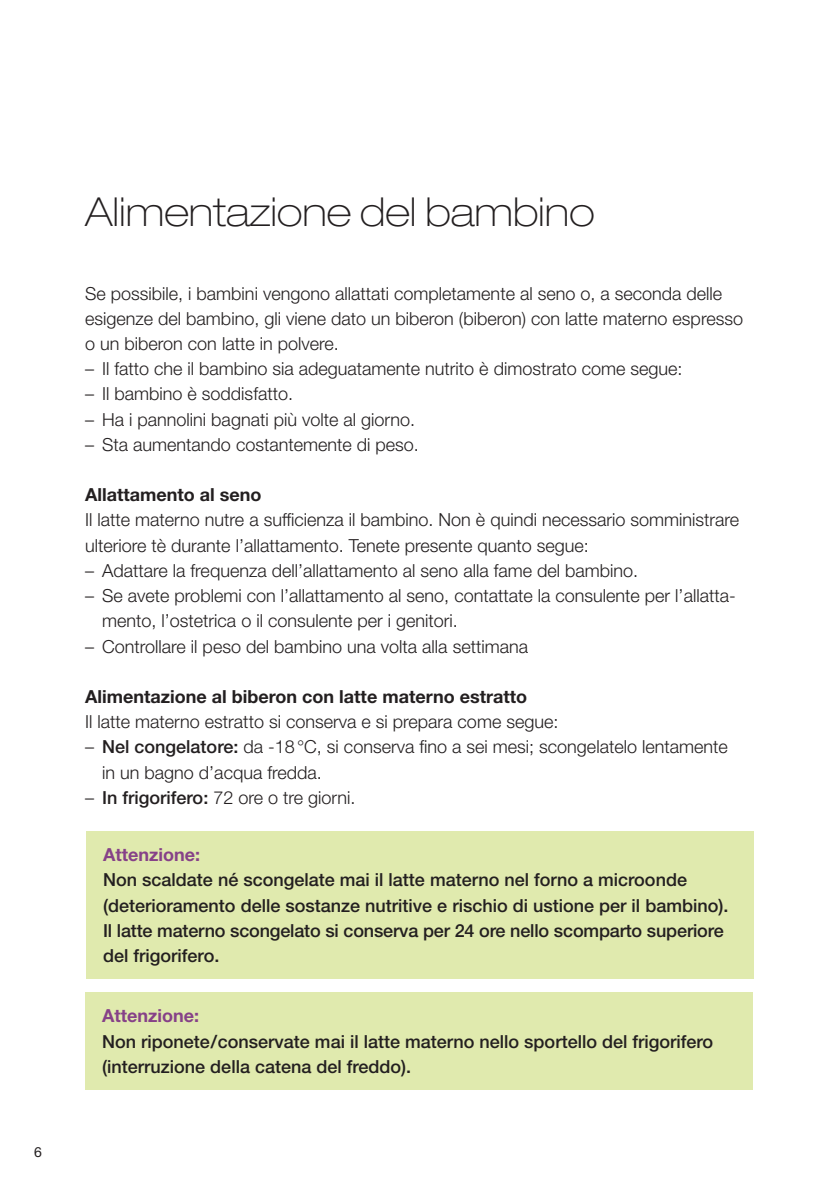
<style>
.page{position:relative;width:840px;height:1191px;background:#fff}
.page>*{position:absolute;margin:0;border:0;box-sizing:border-box;transform-origin:0 0}
.HN_Std_33Thin_Ex_20{font:100 expanded 40px "Helvetica Neue LT Std";color:#231f20}
.HN_Std_Light_9Pt_12{font:300 18px/25.2px "Helvetica Neue LT Std";color:#231f20}
.HN_Std_65_Medium_9_1{font:500 18px/25.2px "Helvetica Neue LT Std";color:#231f20}
.HN_Std_45_Light_9Pt{font:700 18px "Helvetica Neue LT Std";color:#231f20}
.HN_Std_45_Light_9Pt-2{font:300 18px "Helvetica Neue LT Std";color:#231f20}
.HN_Std_75_Bold_9Pt_1{font:700 18px "Helvetica Neue LT Std";color:#864188}
.t1{font:14px "Helvetica Neue LT Std";color:#231f20}
.s1{font-weight:500}
</style>
<div class="page">
<div style="left:86px;top:831px;width:667px;height:148px;background:#e0eaae"></div>
<div style="left:85px;top:992px;width:667px;height:97px;background:#e0eaae"></div>
<p class="t1" style="left:34px;top:1143px;width:9px">6</p>
<p class="HN_Std_33Thin_Ex_20" style="left:85px;top:187px;width:510px">Alimentazione del bambino</p>
<p class="HN_Std_Light_9Pt_12" style="left:85px;top:280px;width:659px">Se possibile, i bambini vengono allattati completamente al seno o, a seconda delle esigenze del bambino, gli viene dato un biberon (biberon) con latte materno espresso o un biberon con latte in polvere.</p>
<p class="HN_Std_Light_9Pt_12" style="left:85px;top:356px;width:598px">– Il fatto che il bambino sia adeguatamente nutrito è dimostrato come segue:</p>
<p class="HN_Std_Light_9Pt_12" style="left:85px;top:381px;width:209px">– Il bambino è soddisfatto.</p>
<p class="HN_Std_Light_9Pt_12" style="left:85px;top:406px;width:331px">– Ha i pannolini bagnati più volte al giorno.</p>
<p class="HN_Std_Light_9Pt_12" style="left:85px;top:431px;width:335px">– Sta aumentando costantemente di peso.</p>
<p class="HN_Std_45_Light_9Pt" style="left:85px;top:484px;width:178px">Allattamento al seno</p>
<p class="HN_Std_Light_9Pt_12" style="left:85px;top:507px;width:655px">Il latte materno nutre a sufficienza il bambino. Non è quindi necessario somministrare ulteriore tè durante l’allattamento. Tenete presente quanto segue:</p>
<p class="HN_Std_Light_9Pt_12" style="left:85px;top:557px;width:554px">– Adattare la frequenza dell’allattamento al seno alla fame del bambino.</p>
<p class="HN_Std_Light_9Pt_12" style="left:102px;top:583px;width:634px;text-indent:-17px">– Se avete problemi con l’allattamento al seno, contattate la consulente per l’allatta&shy;mento, l’ostetrica o il consulente per i genitori.</p>
<p class="HN_Std_Light_9Pt_12" style="left:85px;top:633px;width:444px">– Controllare il peso del bambino una volta alla settimana</p>
<p class="HN_Std_45_Light_9Pt" style="left:85px;top:685px;width:443px">Alimentazione al biberon con latte materno estratto</p>
<p class="HN_Std_45_Light_9Pt-2" style="left:85px;top:710px;width:474px">Il latte materno estratto si conserva e si prepara come segue:</p>
<p class="HN_Std_Light_9Pt_12" style="left:102px;top:734px;width:626px;text-indent:-17px">– <span class="s1">Nel congelatore:</span> da -18°C, si conserva fino a sei mesi; scongelatelo lentamente in un bagno d’acqua fredda.</p>
<p class="HN_Std_Light_9Pt_12" style="left:85px;top:784px;width:272px">– <span class="s1">In frigorifero:</span> 72 ore o tre giorni.</p>
<p class="HN_Std_75_Bold_9Pt_1" style="left:103px;top:843px;width:99px">Attenzione:</p>
<p class="HN_Std_65_Medium_9_1" style="left:103px;top:867px;width:585px">Non scaldate né scongelate mai il latte materno nel forno a microonde</p>
<p class="HN_Std_65_Medium_9_1" style="left:103px;top:892px;width:626px">(deterioramento delle sostanze nutritive e rischio di ustione per il bambino).<br>Il latte materno scongelato si conserva per 24 ore nello scomparto superiore del frigorifero.</p>
<p class="HN_Std_75_Bold_9Pt_1" style="left:102px;top:1004px;width:99px">Attenzione:</p>
<p class="HN_Std_65_Medium_9_1" style="left:102px;top:1028px;width:612px">Non riponete/conservate mai il latte materno nello sportello del frigorifero (interruzione della catena del freddo).</p>
</div>
